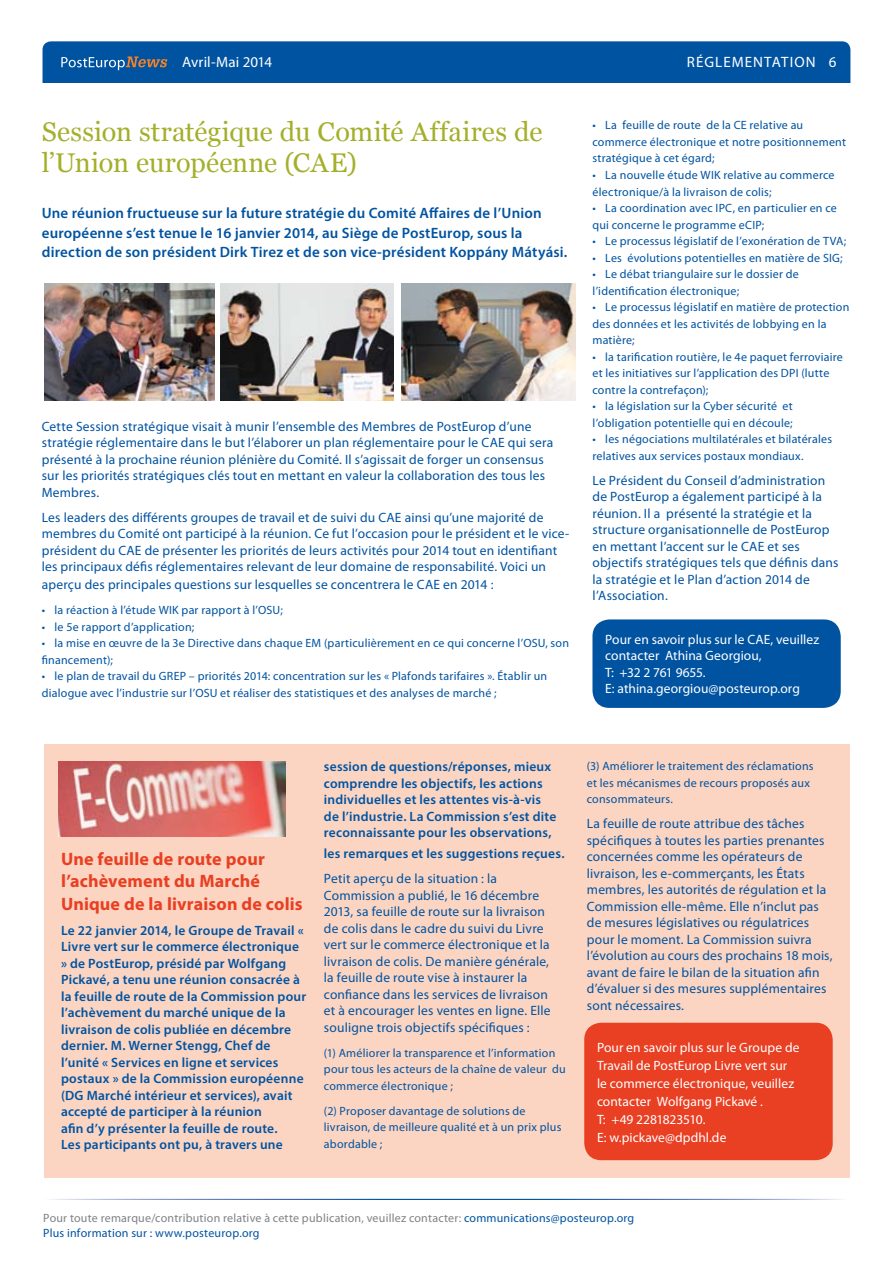
<style>
.page{position:relative;width:893px;height:1263px;background:#fff}
.page>*{position:absolute;margin:0;border:0;box-sizing:border-box;transform-origin:0 0}
.t1{font:27px/31.5px "Georgia";letter-spacing:.005em;color:#a4af2a}
.t2{font:700 18px/22.5px "Myriad Pro";letter-spacing:.01em;color:#e93f22}
.t3{font:600 15px/19.5px "Myriad Pro";letter-spacing:.01em;color:#0053a1}
.t4{font:15px "Myriad Pro";letter-spacing:.075em;color:#fff}
.t5{font:15px "Myriad Pro";letter-spacing:.005em;color:#fff}
.t6{font:15px "Myriad Pro";letter-spacing:.04em;color:#fff}
.t7{font:13.5px/16.5px "Myriad Pro";letter-spacing:.015em;color:#0053a1}
.t8{font:600 13.5px/16.5px "Myriad Pro";letter-spacing:.015em;color:#0053a1}
.t9{font:13.5px/18px "Myriad Pro";color:#fff}
.t10{font:12px/16.5px "Myriad Pro";letter-spacing:.02em;color:#0053a1}
.t11{font:12px/15px "Myriad Pro";letter-spacing:.015em;color:#808285}
.s1{color:#0053a1}
</style>
<div class="page">
<div style="left:43px;top:41px;width:807px;height:57px;background:#0053a1;border-radius:9px"></div>
<div style="left:37px;top:83px;width:823px;height:17px;background:#fff"></div>
<svg style="left:61px;top:56px;width:106px;height:14px"></svg>
<div style="left:44px;top:744px;width:806px;height:433px;background:#fbd5c2"></div>
<img style="left:44px;top:283px;width:170px;height:117px">
<img style="left:402px;top:283px;width:173px;height:117px">
<img style="left:58px;top:761px;width:227px;height:76px">
<img style="left:220px;top:283px;width:174px;height:117px">
<div style="left:592px;top:619px;width:249px;height:89px;background:#0053a1;border-radius:17px"></div>
<div style="left:584px;top:1023px;width:249px;height:137px;background:#e93f22;border-radius:17px"></div>
<p class="t4" style="left:687px;top:54px;width:130px">RÉGLEMENTATION</p>
<p class="t5" style="left:182px;top:54px;width:92px">Avril-Mai 2014</p>
<p class="t6" style="left:829px;top:53px;width:9px">6</p>
<h1 class="t1" style="left:42px;top:116px;width:502px">Session stratégique du Comité Affaires de l’Union européenne (CAE)</h1>
<p class="t3" style="left:42px;top:203px;width:527px">Une réunion fructueuse sur la future stratégie du Comité Affaires de l’Union européenne s’est tenue le 16 janvier 2014, au Siège de PostEurop, sous la direction de son président Dirk Tirez et de son vice-président Koppány Mátyási.</p>
<p class="t7" style="left:42px;top:418px;width:513px">Cette Session stratégique visait à munir l’ensemble des Membres de PostEurop d’une stratégie réglementaire dans le but l’élaborer un plan réglementaire pour le CAE qui sera présenté à la prochaine réunion plénière du Comité. Il s’agissait de forger un consensus sur les priorités stratégiques clés tout en mettant en valeur la collaboration des tous les Membres.</p>
<p class="t7" style="left:42px;top:509px;width:529px">Les leaders des différents groupes de travail et de suivi du CAE ainsi qu’une majorité de membres du Comité ont participé à la réunion. Ce fut l’occasion pour le président et le vice&shy;président du CAE de présenter les priorités de leurs activités pour 2014 tout en identifiant les principaux défis réglementaires relevant de leur domaine de responsabilité. Voici un</p>
<p class="t7" style="left:42px;top:577px;width:453px">aperçu des principales questions sur lesquelles se concentrera le CAE en 2014 :</p>
<p class="t10" style="left:42px;top:602px;width:243px">• la réaction à l’étude WIK par rapport à l’OSU;</p>
<p class="t10" style="left:42px;top:619px;width:154px">• le 5e rapport d’application;</p>
<p class="t10" style="left:42px;top:635px;width:529px">• la mise en œuvre de la 3e Directive dans chaque EM (particulièrement en ce qui concerne l’OSU, son financement);</p>
<p class="t10" style="left:42px;top:668px;width:507px">• le plan de travail du GREP – priorités 2014: concentration sur les « Plafonds tarifaires ». Établir un dialogue avec l’industrie sur l’OSU et réaliser des statistiques et des analyses de marché ;</p>
<p class="t10" style="left:592px;top:117px;width:255px">• La feuille de route de la CE relative au commerce électronique et notre positionnement stratégique à cet égard;</p>
<p class="t10" style="left:592px;top:167px;width:244px">• La nouvelle étude WIK relative au commerce électronique/à la livraison de colis;</p>
<p class="t10" style="left:592px;top:200px;width:246px">• La coordination avec IPC, en particulier en ce qui concerne le programme eCIP;</p>
<p class="t10" style="left:592px;top:233px;width:255px">• Le processus législatif de l’exonération de TVA;</p>
<p class="t10" style="left:592px;top:249px;width:252px">• Les évolutions potentielles en matière de SIG;</p>
<p class="t10" style="left:592px;top:266px;width:208px">• Le débat triangulaire sur le dossier de l’identification électronique;</p>
<p class="t10" style="left:592px;top:299px;width:258px">• Le processus législatif en matière de protection des données et les activités de lobbying en la matière;</p>
<p class="t10" style="left:592px;top:348px;width:252px">• la tarification routière, le 4e paquet ferroviaire et les initiatives sur l’application des DPI (lutte contre la contrefaçon);</p>
<p class="t10" style="left:592px;top:398px;width:202px">• la législation sur la Cyber sécurité et l’obligation potentielle qui en découle;</p>
<p class="t10" style="left:592px;top:431px;width:241px">• les négociations multilatérales et bilatérales relatives aux services postaux mondiaux.</p>
<p class="t7" style="left:592px;top:472px;width:247px">Le Président du Conseil d’administration de PostEurop a également participé à la réunion. Il a présenté la stratégie et la structure organisationnelle de PostEurop en mettant l’accent sur le CAE et ses objectifs stratégiques tels que définis dans la stratégie et le Plan d’action 2014 de l’Association.</p>
<p class="t9" style="left:605px;top:631px;width:215px;line-height:16.5px">Pour en savoir plus sur le CAE, veuillez contacter Athina Georgiou,<br>T: +32 2 761 9655.<br>E: athina.georgiou@posteurop.org</p>
<h2 class="t2" style="left:61px;top:847px;width:243px">Une feuille de route pour l’achèvement du Marché<br>Unique de la livraison de colis</h2>
<p class="t8" style="left:61px;top:921px;width:247px">Le 22 janvier 2014, le Groupe de Travail « Livre vert sur le commerce électronique » de PostEurop, présidé par Wolfgang Pickavé, a tenu une réunion consacrée à la feuille de route de la Commission pour l’achèvement du marché unique de la livraison de colis publiée en décembre dernier. M. Werner Stengg, Chef de l’unité « Services en ligne et services postaux » de la Commission européenne (DG Marché intérieur et services), avait accepté de participer à la réunion<br>afin d’y présenter la feuille de route.<br>Les participants ont pu, à travers une</p>
<p class="t8" style="left:324px;top:758px;width:234px">session de questions/réponses, mieux comprendre les objectifs, les actions individuelles et les attentes vis-à-vis de l’industrie. La Commission s’est dite reconnaissante pour les observations,</p>
<p class="t8" style="left:324px;top:845px;width:242px">les remarques et les suggestions reçues.</p>
<p class="t7" style="left:324px;top:871px;width:228px">Petit aperçu de la situation : la Commission a publié, le 16 décembre 2013, sa feuille de route sur la livraison de colis dans le cadre du suivi du Livre vert sur le commerce électronique et la livraison de colis. De manière générale, la feuille de route vise à instaurer la confiance dans les services de livraison et à encourager les ventes en ligne. Elle souligne trois objectifs spécifiques :</p>
<p class="t10" style="left:324px;top:1045px;width:243px">(1) Améliorer la transparence et l’information pour tous les acteurs de la chaîne de valeur du commerce électronique ;</p>
<p class="t10" style="left:324px;top:1103px;width:239px">(2) Proposer davantage de solutions de livraison, de meilleure qualité et à un prix plus abordable ;</p>
<p class="t10" style="left:587px;top:758px;width:228px">(3) Améliorer le traitement des réclamations et les mécanismes de recours proposés aux consommateurs.</p>
<p class="t7" style="left:587px;top:816px;width:247px">La feuille de route attribue des tâches spécifiques à toutes les parties prenantes concernées comme les opérateurs de livraison, les e-commerçants, les États membres, les autorités de régulation et la Commission elle-même. Elle n’inclut pas de mesures législatives ou régulatrices pour le moment. La Commission suivra l’évolution au cours des prochains 18 mois, avant de faire le bilan de la situation afin d’évaluer si des mesures supplémentaires sont nécessaires.</p>
<p class="t9" style="left:597px;top:1038px;width:204px">Pour en savoir plus sur le Groupe de<br>Travail de PostEurop Livre vert sur le commerce électronique, veuillez contacter Wolfgang Pickavé .<br>T: +49 2281823510.<br>E: w.pickave@dpdhl.de</p>
<p class="t11" style="left:43px;top:1211px;width:593px">Pour toute remarque/contribution relative à cette publication, veuillez contacter: <span class="s1">communications@posteurop.org<br>Plus information sur : www.posteurop.org</span></p>
</div>
